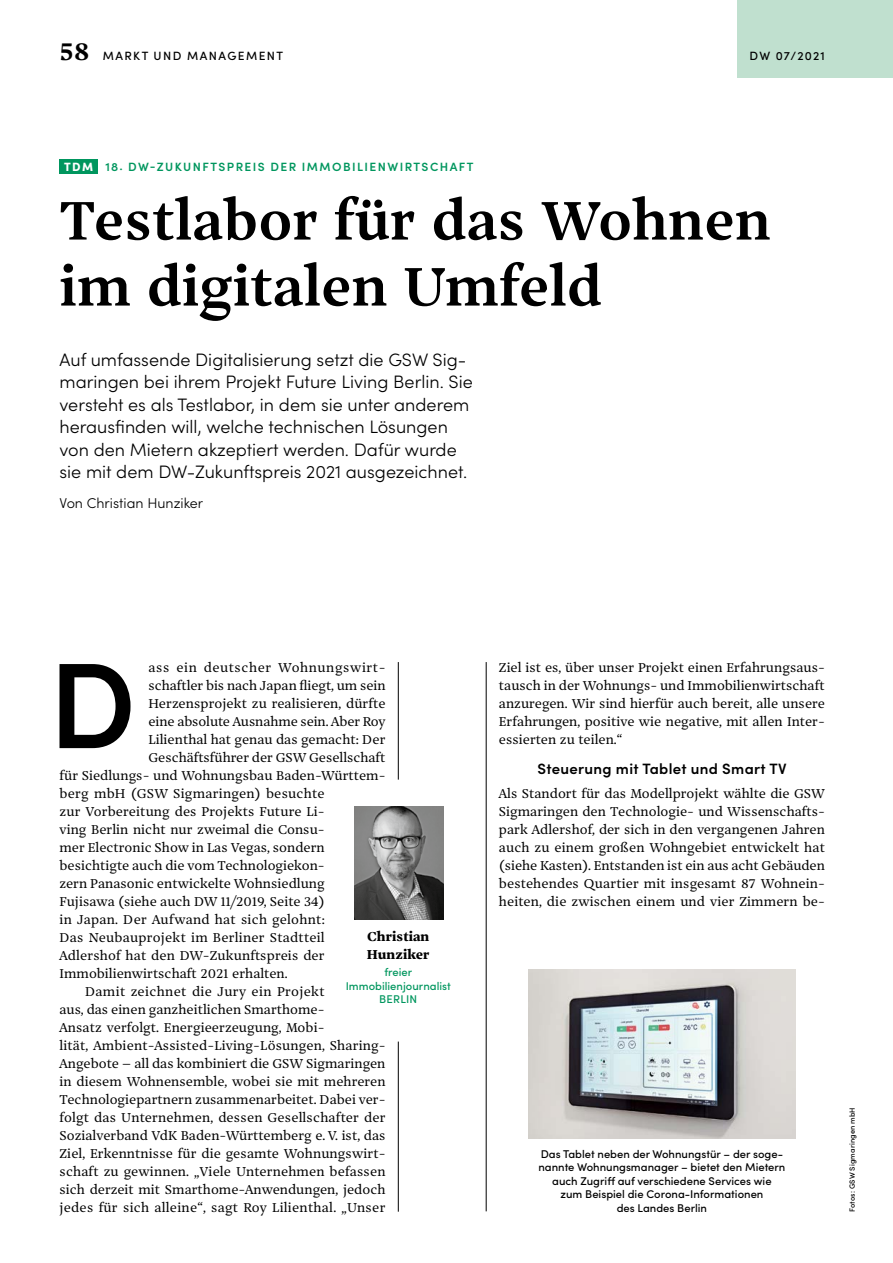
<style>
.page{position:relative;width:893px;height:1263px;background:#fff}
.page>*{position:absolute;margin:0;border:0;box-sizing:border-box;transform-origin:0 0}
.t1{font:600 121.95px "Sofia Pro";color:#000}
.t2{font:700 60px/66px "Prospectus S";color:#000}
.t3{font:700 27px "Prospectus S";color:#000}
.t4{font:300 18px/22.5px "Sofia Pro";color:#000}
.t5{font:600 15px "Sofia Pro";letter-spacing:.02em;color:#000}
.t6{font:14.25px/18px "Prospectus S";color:#000;text-align:justify}
.t7{font:14.25px "Prospectus S";letter-spacing:.02em;color:#000}
.t8{font:14.25px "Prospectus S";letter-spacing:.04em;color:#000}
.t9{font:300 14.25px "Sofia Pro";color:#000}
.t10{font:900 14.25px/18px "Prospectus S";color:#000}
.t11{font:600 12px "Sofia Pro";letter-spacing:.12em;color:#00965e}
.t12{font:500 12px "Sofia Pro";letter-spacing:.12em;color:#000}
.t13{font:500 11.25px/13.5px "Sofia Pro";color:#000;text-align:center}
.t14{font:500 11.25px/13.5px "Sofia Pro";color:#00965e;text-align:center}
.t15{font:500 7.5px "Sofia Pro";letter-spacing:.01em;color:#000}
.s1{font-weight:900;color:#fff}
</style>
<div class="page">
<hr style="left:486px;top:662px;width:1px;height:549px;background:#000">
<hr style="left:398px;top:1041px;width:1px;height:171px;background:#000">
<hr style="left:398px;top:662px;width:1px;height:118px;background:#000">
<div style="left:60px;top:159px;width:38px;height:15px;background:#00965e"></div>
<img style="left:354px;top:807px;width:90px;height:112px">
<div style="left:737px;top:0;width:156px;height:78px;background:#c0e0cf"></div>
<img style="left:528px;top:969px;width:268px;height:170px">
<h3 class="t3" style="left:60px;top:30px;width:31px">58</h3>
<p class="t12" style="left:103px;top:46px;width:182px">MARKT UND MANAGEMENT</p>
<p class="t12" style="left:750px;top:46px;width:77px">DW 07/2021</p>
<p class="t11" style="left:64px;top:158px;width:411px"><span class="s1">TDM</span> 18. DW-ZUKUNFTSPREIS DER IMMOBILIENWIRTSCHAFT</p>
<h2 class="t2" style="left:60px;top:185px;width:713px">Testlabor für das Wohnen im digitalen Umfeld</h2>
<p class="t4" style="left:60px;top:347px;width:415px">Auf umfassende Digitalisierung setzt die GSW Sig&shy;maringen bei ihrem Projekt Future Living Berlin. Sie versteht es als Testlabor, in dem sie unter anderem herausfinden will, welche technischen Lösungen von den Mietern akzeptiert werden. Dafür wurde sie mit dem DW-Zukunftspreis 2021 ausgezeichnet.</p>
<p class="t9" style="left:60px;top:492px;width:145px">Von Christian Hunziker</p>
<h1 class="t1" style="left:49px;top:613px;width:89px">D</h1>
<p class="t8" style="left:149px;top:656px;width:239px">ass ein deutscher Wohnungswirt-</p>
<p class="t6" style="left:149px;top:676px;width:238px">schaftler bis nach Japan fliegt, um sein</p>
<p class="t6" style="left:149px;top:694px;width:238px">Herzensprojekt zu realisieren, dürfte</p>
<p class="t6" style="left:149px;top:711px;width:239px">eine absolute Ausnahme sein. Aber Roy</p>
<p class="t6" style="left:149px;top:729px;width:238px">Lilienthal hat genau das gemacht: Der</p>
<p class="t6" style="left:149px;top:747px;width:238px">Geschäftsführer der GSW Gesellschaft</p>
<p class="t6" style="left:60px;top:765px;width:327px">für Siedlungs- und Wohnungsbau Baden-Württem-</p>
<p class="t6" style="left:60px;top:783px;width:267px">berg mbH (GSW Sigmaringen) besuchte</p>
<p class="t6" style="left:60px;top:801px;width:267px">zur Vorbereitung des Projekts Future Li-</p>
<p class="t6" style="left:60px;top:819px;width:267px">ving Berlin nicht nur zweimal die Consu-</p>
<p class="t6" style="left:60px;top:837px;width:267px">mer Electronic Show in Las Vegas, sondern</p>
<p class="t6" style="left:60px;top:855px;width:267px">besichtigte auch die vom Technologiekon-</p>
<p class="t6" style="left:60px;top:873px;width:267px">zern Panasonic entwickelte Wohnsiedlung</p>
<p class="t6" style="left:60px;top:891px;width:267px">Fujisawa (siehe auch DW 11/2019, Seite 34)</p>
<p class="t6" style="left:60px;top:909px;width:267px">in Japan. Der Aufwand hat sich gelohnt:</p>
<p class="t6" style="left:60px;top:927px;width:267px">Das Neubauprojekt im Berliner Stadtteil</p>
<p class="t6" style="left:60px;top:945px;width:267px">Adlershof hat den DW-Zukunftspreis der</p>
<p class="t6" style="left:60px;top:963px;width:230px">Immobilienwirtschaft 2021 erhalten.</p>
<p class="t7" style="left:85px;top:980px;width:241px">Damit zeichnet die Jury ein Projekt</p>
<p class="t6" style="left:60px;top:999px;width:267px">aus, das einen ganzheitlichen Smarthome-</p>
<p class="t6" style="left:60px;top:1017px;width:267px">Ansatz verfolgt. Energieerzeugung, Mobi-</p>
<p class="t6" style="left:60px;top:1035px;width:328px">lität, Ambient-Assisted-Living-Lösungen, Sharing-</p>
<p class="t6" style="left:60px;top:1053px;width:327px">Angebote – all das kombiniert die GSW Sigmaringen</p>
<p class="t6" style="left:60px;top:1071px;width:328px">in diesem Wohnensemble, wobei sie mit mehreren</p>
<p class="t6" style="left:60px;top:1089px;width:328px">Technologiepartnern zusammenarbeitet. Dabei ver-</p>
<p class="t6" style="left:60px;top:1107px;width:327px">folgt das Unternehmen, dessen Gesellschafter der</p>
<p class="t6" style="left:60px;top:1125px;width:327px">Sozialverband VdK Baden-Württemberg e. V. ist, das</p>
<p class="t6" style="left:60px;top:1143px;width:328px">Ziel, Erkenntnisse für die gesamte Wohnungswirt-</p>
<p class="t6" style="left:60px;top:1161px;width:328px">schaft zu gewinnen. „Viele Unternehmen befassen</p>
<p class="t6" style="left:60px;top:1179px;width:327px">sich derzeit mit Smarthome-Anwendungen, jedoch</p>
<p class="t6" style="left:60px;top:1197px;width:327px">jedes für sich alleine“, sagt Roy Lilienthal. „Unser</p>
<p class="t10" style="left:367px;top:927px;width:64px">Christian<br>Hunziker</p>
<p class="t14" style="left:346px;top:965px;width:107px">freier<br>Immobilienjournalist<br>BERLIN</p>
<p class="t6" style="left:499px;top:657px;width:328px">Ziel ist es, über unser Projekt einen Erfahrungsaus&shy;tausch in der Wohnungs- und Immobilienwirtschaft anzuregen. Wir sind hierfür auch bereit, alle unsere Erfahrungen, positive wie negative, mit allen Inter&shy;essierten zu teilen.“</p>
<p class="t5" style="left:537px;top:757px;width:251px">Steuerung mit Tablet und Smart TV</p>
<p class="t6" style="left:499px;top:784px;width:328px">Als Standort für das Modellprojekt wählte die GSW Sigmaringen den Technologie- und Wissenschafts&shy;park Adlershof, der sich in den vergangenen Jahren auch zu einem großen Wohngebiet entwickelt hat (siehe Kasten). Entstanden ist ein aus acht Gebäuden bestehendes Quartier mit insgesamt 87 Wohnein&shy;heiten, die zwischen einem und vier Zimmern be-</p>
<p class="t13" style="left:538px;top:1146px;width:249px">Das Tablet neben der Wohnungstür – der soge&shy;nannte Wohnungsmanager – bietet den Mietern auch Zugriff auf verschiedene Services wie<br>zum Beispiel die Corona-Informationen<br>des Landes Berlin</p>
<p class="t15" style="left:847px;top:1212px;width:106px;rotate:-90deg">Fotos: GSW Sigmaringen mbH</p>
</div>
